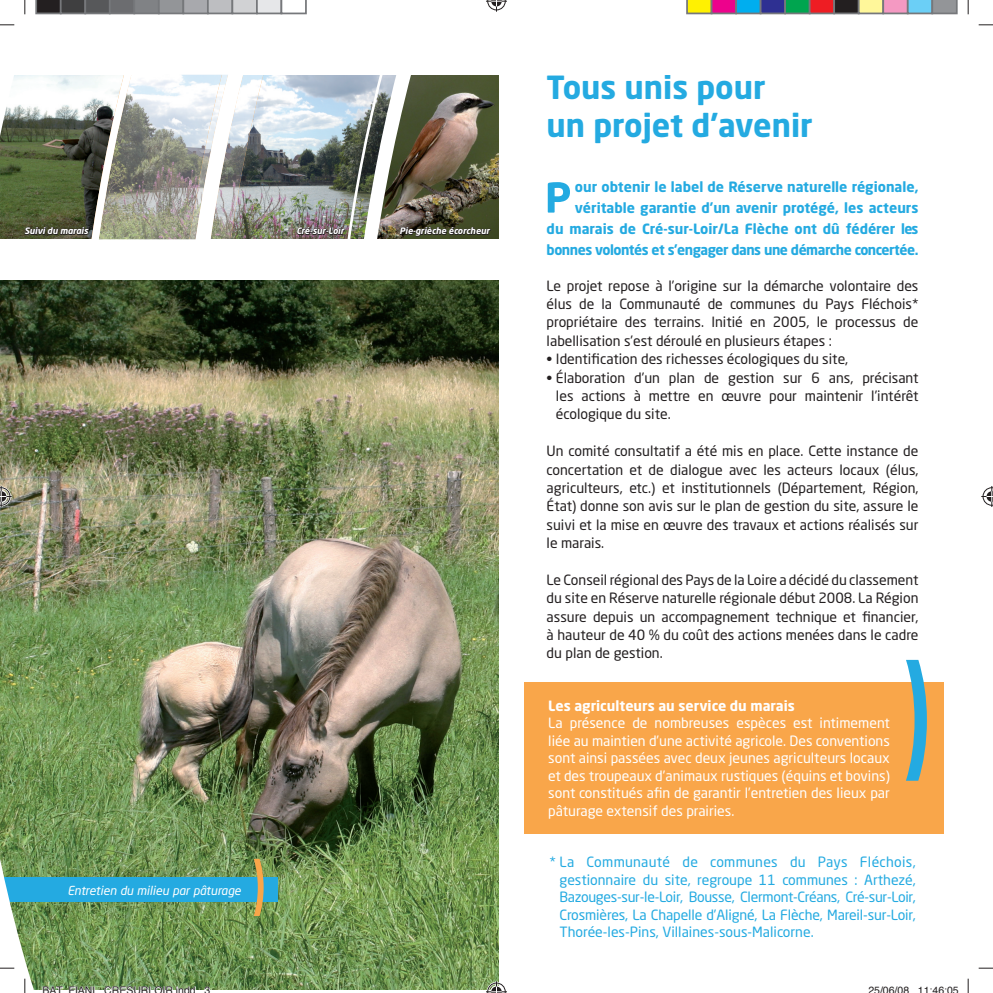
<style>
.page{position:relative;width:993px;height:993px;background:#fff}
.page>*{position:absolute;margin:0;border:0;box-sizing:border-box;transform-origin:0 0}
.t1{font:700 31.5px/38.5px "Neo Sans Std";color:#24aae1}
.t2{font:14px/18.4px "Neo Sans Std";color:#231f20;text-align:justify}
.t3{font:14px/17.5px "Neo Sans Std";color:#fff;text-align:justify}
.t4{font:14px/17.5px "Neo Sans Std";color:#24aae1;text-align:justify}
.t5{font:700 14px/21px "Neo Sans Std";color:#24aae1;text-align:right}
.t6{font:700 14px "Neo Sans Std";color:#fff}
.t7{font:italic 12.25px "Neo Sans Std";color:#fff}
.t8{font:10.5px "Helvetica";color:#231f20}
.t9{font:italic 700 8.75px "Neo Sans Std";color:#fff}
</style>
<div class="page">
<div style="left:523px;top:682px;width:420px;height:151px;background:#f9a64a"></div>
<svg style="left:345px;top:75px;width:24px;height:95px;background:#8a9697"></svg>
<img style="left:46px;top:170px;width:453px;height:818px">
<svg style="left:906px;top:659px;width:20px;height:121px"></svg>
<img style="left:369px;top:75px;width:130px;height:164px">
<svg style="left:0;top:955px;width:46px;height:35px"></svg>
<div style="left:0;top:239px;width:532px;height:40px;background:#fff"></div>
<svg style="left:547px;top:182px;width:22px;height:30px"></svg>
<svg style="left:978px;top:24px;width:14px;height:2px"></svg>
<svg style="left:0;top:966px;width:14px;height:2px"></svg>
<svg style="left:978px;top:967px;width:14px;height:1px"></svg>
<svg style="left:24px;top:978px;width:2px;height:14px"></svg>
<svg style="left:967px;top:0;width:1px;height:14px"></svg>
<svg style="left:967px;top:978px;width:1px;height:14px"></svg>
<svg style="left:486px;top:0;width:21px;height:12px"></svg>
<svg style="left:486px;top:980px;width:21px;height:12px"></svg>
<svg style="left:981px;top:486px;width:11px;height:21px"></svg>
<img style="left:0;top:0;width:345px;height:955px">
<svg style="left:686px;top:0;width:271px;height:14px;background:#89817f"></svg>
<svg style="left:42px;top:985px;width:169px;height:5px"></svg>
<p class="t9" style="left:24px;top:227px;width:65px">Suivi du marais</p>
<p class="t9" style="left:296px;top:227px;width:49px">Cré-sur-Loir</p>
<p class="t9" style="left:399px;top:227px;width:92px">Pie-grièche écorcheur</p>
<p class="t7" style="left:67px;top:884px;width:175px">Entretien du milieu par pâturage</p>
<h1 class="t1" style="left:546px;top:70px;width:267px">Tous unis pour<br>un projet d’avenir</h1>
<p class="t5" style="left:546px;top:177px;width:373px">our obtenir le label de Réserve naturelle régionale, véritable garantie d’un avenir protégé, les acteurs<br>du marais de Cré-sur-Loir/La Flèche ont dû fédérer les bonnes volontés et s’engager dans une démarche concertée.</p>
<p class="t2" style="left:546px;top:276px;width:373px">Le projet repose à l’origine sur la démarche volontaire des élus de la Communauté de communes du Pays Fléchois* propriétaire des terrains. Initié en 2005, le processus de labellisation s’est déroulé en plusieurs étapes :</p>
<p class="t2" style="left:546px;top:350px;width:303px">• Identification des richesses écologiques du site,</p>
<p class="t2" style="left:555px;top:368px;width:364px;text-indent:-9px">• Élaboration d’un plan de gestion sur 6 ans, précisant les actions à mettre en œuvre pour maintenir l’intérêt écologique du site.</p>
<p class="t2" style="left:546px;top:441px;width:373px">Un comité consultatif a été mis en place. Cette instance de concertation et de dialogue avec les acteurs locaux (élus, agriculteurs, etc.) et institutionnels (Département, Région, État) donne son avis sur le plan de gestion du site, assure le suivi et la mise en œuvre des travaux et actions réalisés sur le marais.</p>
<p class="t2" style="left:546px;top:570px;width:373px">Le Conseil régional des Pays de la Loire a décidé du classement du site en Réserve naturelle régionale début 2008. La Région assure depuis un accompagnement technique et financier, à hauteur de 40 % du coût des actions menées dans le cadre du plan de gestion.</p>
<p class="t6" style="left:548px;top:699px;width:248px">Les agriculteurs au service du marais</p>
<p class="t3" style="left:548px;top:713px;width:343px">La présence de nombreuses espèces est intimement liée au maintien d’une activité agricole. Des conventions sont ainsi passées avec deux jeunes agriculteurs locaux et des troupeaux d’animaux rustiques (équins et bovins) sont constitués afin de garantir l’entretien des lieux par pâturage extensif des prairies.</p>
<p class="t4" style="left:559px;top:852px;width:357px;text-indent:-10px">* La Communauté de communes du Pays Fléchois, gestionnaire du site, regroupe 11 communes : Arthezé, Bazouges-sur-le-Loir, Bousse, Clermont-Créans, Cré-sur-Loir, Crosmières, La Chapelle d’Aligné, La Flèche, Mareil-sur-Loir, Thorée-les-Pins, Villaines-sous-Malicorne.</p>
<p class="t8" style="left:42px;top:986px;width:169px">BAT FIANL CRESURLOIR indd 3</p>
<p class="t8" style="left:868px;top:986px;width:92px">25/06/08 11:46:05</p>
</div>
